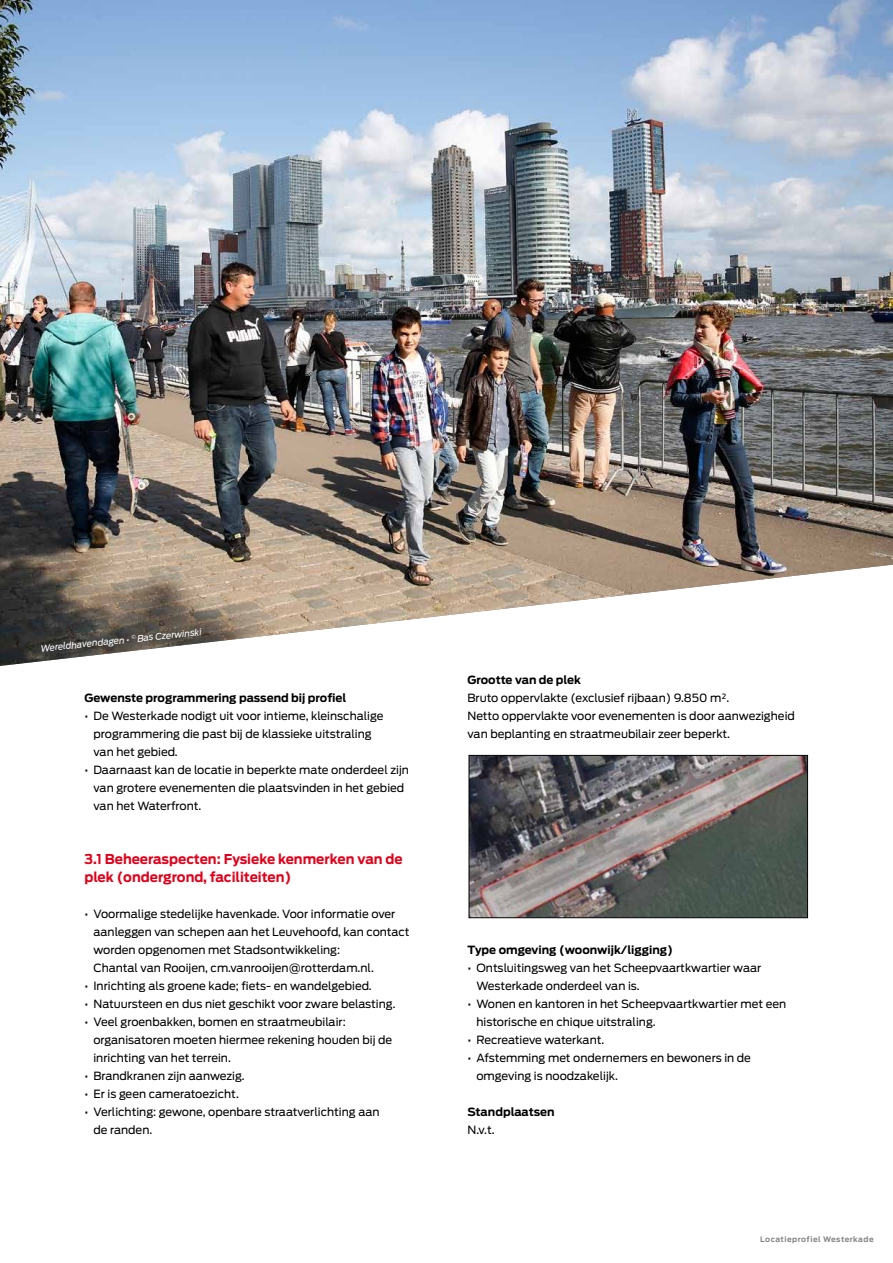
<style>
.page{position:relative;width:893px;height:1263px;background:#fff}
.page>*{position:absolute;margin:0;border:0;box-sizing:border-box;transform-origin:0 0}
.t1{font:700 13.5px/18px "Antenna";color:#e2001a}
.t2{font:11.25px/18px "Antenna";color:#000}
.t3{font:700 11.25px "Antenna";color:#000}
.t4{font:italic 9px "Antenna";color:#fff}
.t5{font:700 7.5px "Antenna";letter-spacing:.06em;color:#87888a}
</style>
<div class="page">
<img style="left:471px;top:757px;width:335px;height:159px">
<div style="left:469px;top:755px;width:339px;height:163px;border:1px solid #000"></div>
<img style="left:0;top:0;width:893px;height:666px">
<p class="t4" style="left:40px;top:643px;width:163px;rotate:-6deg">Wereldhavendagen • <sup>©</sup> Bas Czerwinski</p>
<p class="t3" style="left:84px;top:691px;width:263px">Gewenste programmering passend bij profiel</p>
<p class="t2" style="left:93px;top:707px;width:292px;text-indent:-9px">• De Westerkade nodigt uit voor intieme, kleinschalige programmering die past bij de klassieke uitstraling van het gebied.</p>
<p class="t2" style="left:93px;top:761px;width:317px;text-indent:-9px">• Daarnaast kan de locatie in beperkte mate onderdeel zijn van grotere evenementen die plaatsvinden in het gebied van het Waterfront.</p>
<p class="t1" style="left:84px;top:850px;width:320px">3.1 Beheeraspecten: Fysieke kenmerken van de plek (ondergrond, faciliteiten)</p>
<p class="t2" style="left:93px;top:905px;width:318px;text-indent:-9px">• Voormalige stedelijke havenkade. Voor informatie over aanleggen van schepen aan het Leuvehoofd, kan contact worden opgenomen met Stadsontwikkeling:<br>Chantal van Rooijen, cm.vanrooijen@rotterdam.nl.</p>
<p class="t2" style="left:84px;top:977px;width:289px">• Inrichting als groene kade; fiets- en wandelgebied.</p>
<p class="t2" style="left:84px;top:995px;width:313px">• Natuursteen en dus niet geschikt voor zware belasting.</p>
<p class="t2" style="left:93px;top:1013px;width:300px;text-indent:-9px">• Veel groenbakken, bomen en straatmeubilair: organisatoren moeten hiermee rekening houden bij de inrichting van het terrein.</p>
<p class="t2" style="left:84px;top:1067px;width:162px">• Brandkranen zijn aanwezig.</p>
<p class="t2" style="left:84px;top:1085px;width:156px">• Er is geen cameratoezicht.</p>
<p class="t2" style="left:93px;top:1103px;width:288px;text-indent:-9px">• Verlichting: gewone, openbare straatverlichting aan de randen.</p>
<p class="t3" style="left:467px;top:673px;width:115px">Grootte van de plek</p>
<p class="t2" style="left:467px;top:689px;width:329px">Bruto oppervlakte (exclusief rijbaan) 9.850 m².<br>Netto oppervlakte voor evenementen is door aanwezigheid van beplanting en straatmeubilair zeer beperkt.</p>
<p class="t3" style="left:467px;top:943px;width:207px">Type omgeving (woonwijk/ligging)</p>
<p class="t2" style="left:476px;top:959px;width:286px;text-indent:-9px">• Ontsluitingsweg van het Scheepvaartkwartier waar<br>Westerkade onderdeel van is.</p>
<p class="t2" style="left:476px;top:995px;width:311px;text-indent:-9px">• Wonen en kantoren in het Scheepvaartkwartier met een historische en chique uitstraling.</p>
<p class="t2" style="left:467px;top:1031px;width:138px">• Recreatieve waterkant.</p>
<p class="t2" style="left:476px;top:1049px;width:276px;text-indent:-9px">• Afstemming met ondernemers en bewoners in de omgeving is noodzakelijk.</p>
<p class="t3" style="left:467px;top:1105px;width:89px">Standplaatsen</p>
<p class="t2" style="left:467px;top:1121px;width:29px">N.v.t.</p>
<p class="t5" style="left:760px;top:1235px;width:115px">Locatieprofiel Westerkade</p>
</div>
